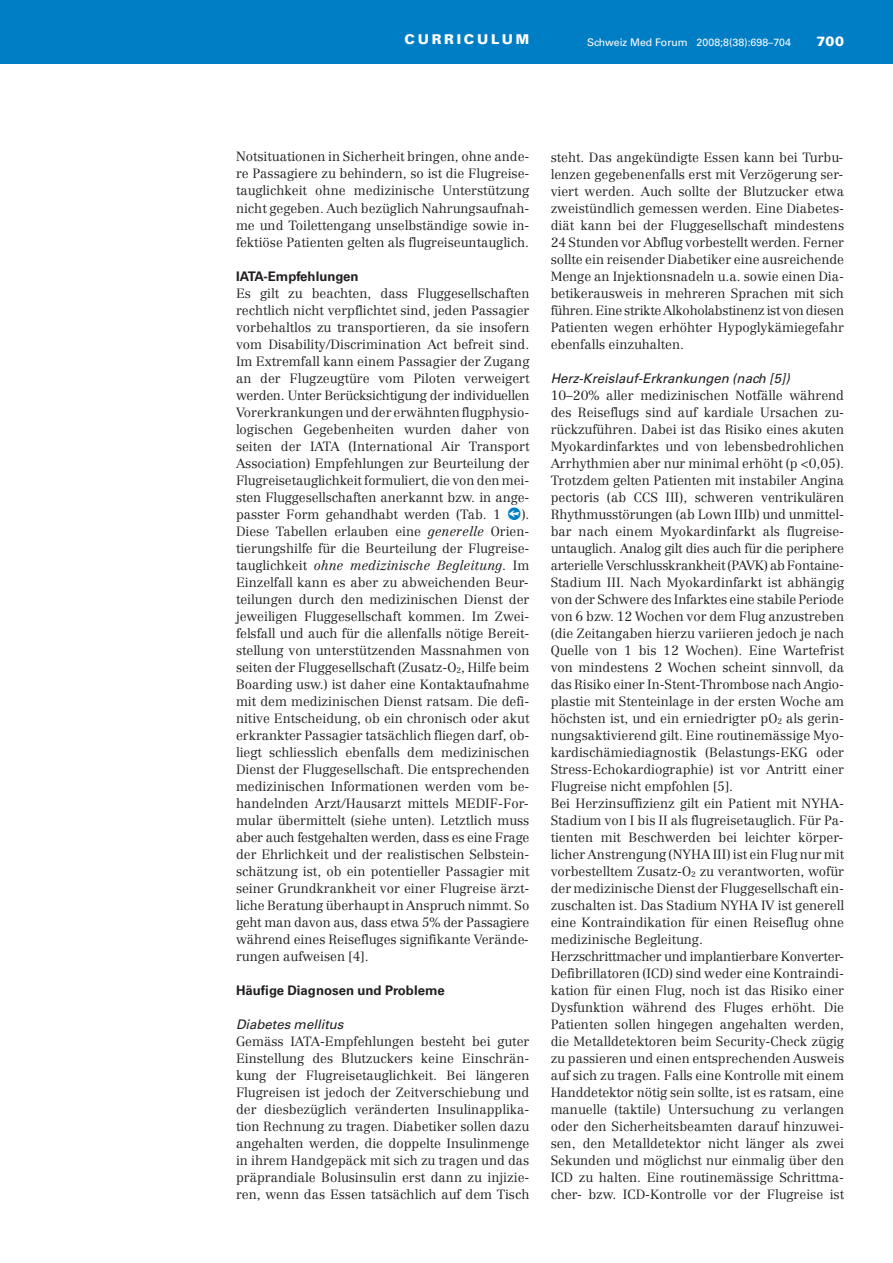
<style>
.page{position:relative;width:893px;height:1263px;background:#fff}
.page>*{position:absolute;margin:0;border:0;box-sizing:border-box;transform-origin:0 0}
.t1{font:900 13.5px "Univers LT Std";letter-spacing:.2em;color:#fff}
.t2{font:300 13.2px/17px "Centennial";color:#231f20;text-align:justify}
.t3{font:italic 13.2px "Univers LT Std";color:#231f20}
.t4{font:700 13.2px "Univers LT Std";color:#231f20}
.t5{font:10.5px "Univers LT Std";color:#fff}
.s1{font-style:italic}
</style>
<div class="page">
<div style="left:0;top:0;width:893px;height:64px;background:#007ec5"></div>
<p class="t1" style="left:405px;top:31px;width:126px">CURRICULUM</p>
<p class="t5" style="left:587px;top:38px;width:205px">Schweiz Med Forum 2008;8(38):698–704</p>
<p class="t1" style="left:816px;top:33px;width:29px">700</p>
<p class="t2" style="left:236px;top:150px;width:295px">Notsituationen in Sicherheit bringen, ohne ande&shy;re Passagiere zu behindern, so ist die Flugreise&shy;tauglichkeit ohne medizinische Unterstützung nicht gegeben. Auch bezüglich Nahrungsaufnah&shy;me und Toilettengang unselbständige sowie in&shy;fektiöse Patienten gelten als flugreiseuntauglich.</p>
<p class="t4" style="left:236px;top:271px;width:124px">IATA-Empfehlungen</p>
<p class="t2" style="left:236px;top:286px;width:295px">Es gilt zu beachten, dass Fluggesellschaften rechtlich nicht verpflichtet sind, jeden Passagier vorbehaltlos zu transportieren, da sie insofern vom Disability/Discrimination Act befreit sind.<br>Im Extremfall kann einem Passagier der Zugang an der Flugzeugtüre vom Piloten verweigert werden. Unter Berücksichtigung der individuellen Vorerkrankungen und der erwähnten flugphysio - logischen Gegebenheiten wurden daher von seiten der IATA (International Air Transport Association) Empfehlungen zur Beurteilung der Flugreisetauglichkeit formuliert, die von den mei&shy;sten Fluggesellschaften anerkannt bzw. in ange&shy;passter Form gehandhabt werden (Tab. 1</p>
<p class="t2" style="left:236px;top:507px;width:295px;text-indent:285px">).<br>Diese Tabellen erlauben eine <span class="s1">generelle</span> Orien - tierungshilfe für die Beurteilung der Flugreise&shy;tauglichkeit <span class="s1">ohne medizinische Begleitung</span>. Im Einzelfall kann es aber zu abweichenden Beur&shy;teilungen durch den medizinischen Dienst der jeweiligen Fluggesellschaft kommen. Im Zwei&shy;felsfall und auch für die allenfalls nötige Bereit&shy;stellung von unterstützenden Massnahmen von seiten der Fluggesellschaft (Zusatz-O<sub>2</sub>, Hilfe beim Boarding usw.) ist daher eine Kontaktaufnahme mit dem medizinischen Dienst ratsam. Die defi&shy;nitive Entscheidung, ob ein chronisch oder akut erkrankter Passagier tatsächlich fliegen darf, ob&shy;liegt schliesslich ebenfalls dem medizinischen Dienst der Fluggesellschaft. Die entsprechenden medizinischen Informationen werden vom be&shy;handelnden Arzt/Hausarzt mittels MEDIF-For&shy;mular übermittelt (siehe unten). Letztlich muss aber auch festgehalten werden, dass es eine Frage der Ehrlichkeit und der realistischen Selbstein&shy;schätzung ist, ob ein potentieller Passagier mit seiner Grundkrankheit vor einer Flugreise ärzt&shy;liche Beratung überhaupt in Anspruch nimmt. So geht man davon aus, dass etwa 5% der Passagiere während eines Reisefluges signifikante Verände&shy;rungen aufweisen [4].</p>
<p class="t4" style="left:236px;top:985px;width:210px">Häufige Diagnosen und Probleme</p>
<p class="t3" style="left:236px;top:1019px;width:109px">Diabetes mellitus</p>
<p class="t2" style="left:236px;top:1034px;width:295px">Gemäss IATA-Empfehlungen besteht bei guter Einstellung des Blutzuckers keine Einschrän&shy;kung der Flugreisetauglichkeit. Bei längeren Flugreisen ist jedoch der Zeitverschiebung und der diesbezüglich veränderten Insulinapplika - tion Rechnung zu tragen. Diabetiker sollen dazu angehalten werden, die doppelte Insulinmenge in ihrem Handgepäck mit sich zu tragen und das präprandiale Bolusinsulin erst dann zu injizie&shy;ren, wenn das Essen tatsächlich auf dem Tisch</p>
<p class="t2" style="left:551px;top:150px;width:295px">steht. Das angekündigte Essen kann bei Turbu&shy;lenzen gegebenenfalls erst mit Verzögerung ser&shy;viert werden. Auch sollte der Blutzucker etwa zweistündlich gemessen werden. Eine Diabetes&shy;diät kann bei der Fluggesellschaft mindestens 24 Stunden vor Abflug vorbestellt werden. Ferner sollte ein reisender Diabetiker eine ausreichende Menge an Injektionsnadeln u.a. sowie einen Dia&shy;betikerausweis in mehreren Sprachen mit sich führen. Eine strikte Alkoholabstinenz ist von diesen Patienten wegen erhöhter Hypoglykämiegefahr ebenfalls einzuhalten.</p>
<p class="t3" style="left:551px;top:373px;width:241px">Herz-Kreislauf-Erkrankungen (nach [5])</p>
<p class="t2" style="left:551px;top:388px;width:295px;text-align:left">10–20% aller medizinischen Notfälle während des Reiseflugs sind auf kardiale Ursachen zu&shy;rückzuführen. Dabei ist das Risiko eines akuten Myokardinfarktes und von lebensbedrohlichen Arrhythmien aber nur minimal erhöht (p &lt;0,05).<br>Trotzdem gelten Patienten mit instabiler Angina pectoris (ab CCS III), schweren ventrikulären Rhythmusstörungen (ab Lown IIIb) und unmittel&shy;bar nach einem Myokardinfarkt als flugreise - untauglich. Analog gilt dies auch für die periphere arterielle Verschlusskrankheit (PAVK) ab Fontaine-Stadium III. Nach Myokardinfarkt ist abhängig von der Schwere des Infarktes eine stabile Periode von 6 bzw. 12 Wochen vor dem Flug anzustreben (die Zeitangaben hierzu variieren jedoch je nach Quelle von 1 bis 12 Wochen). Eine Wartefrist von mindestens 2 Wochen scheint sinnvoll, da das Risiko einer In-Stent-Thrombose nach Angio - plastie mit Stenteinlage in der ersten Woche am höchsten ist, und ein erniedrigter pO<sub>2</sub> als gerin&shy;nungs aktivierend gilt. Eine routinemässige Myo&shy;kardischämiediagnostik (Belastungs-EKG oder Stress- Echokardiographie) ist vor Antritt einer Flug reise nicht empfohlen [5].<br>Bei Herzinsuffizienz gilt ein Patient mit NYHA-Stadium von I bis II als flugreisetauglich. Für Pa&shy;tienten mit Beschwerden bei leichter körper - licher Anstrengung (NYHA III) ist ein Flug nur mit vorbestelltem Zusatz-O<sub>2</sub> zu verantworten, wofür der medizinische Dienst der Fluggesellschaft ein&shy;zuschalten ist. Das Stadium NYHA IV ist generell eine Kontraindikation für einen Reiseflug ohne medizinische Begleitung.<br>Herzschrittmacher und implantierbare Konverter-Defibrillatoren (ICD) sind weder eine Kontraindi&shy;kation für einen Flug, noch ist das Risiko einer Dysfunktion während des Fluges erhöht. Die Patienten sollen hingegen angehalten werden, die Metalldetektoren beim Security-Check zügig zu passieren und einen entsprechenden Ausweis auf sich zu tragen. Falls eine Kontrolle mit einem Handdetektor nötig sein sollte, ist es ratsam, eine manuelle (taktile) Untersuchung zu verlangen oder den Sicherheitsbeamten darauf hinzuwei&shy;sen, den Metalldetektor nicht länger als zwei Sekunden und möglichst nur einmalig über den ICD zu halten. Eine routinemässige Schrittma&shy;cher- bzw. ICD-Kontrolle vor der Flugreise ist</p>
</div>
